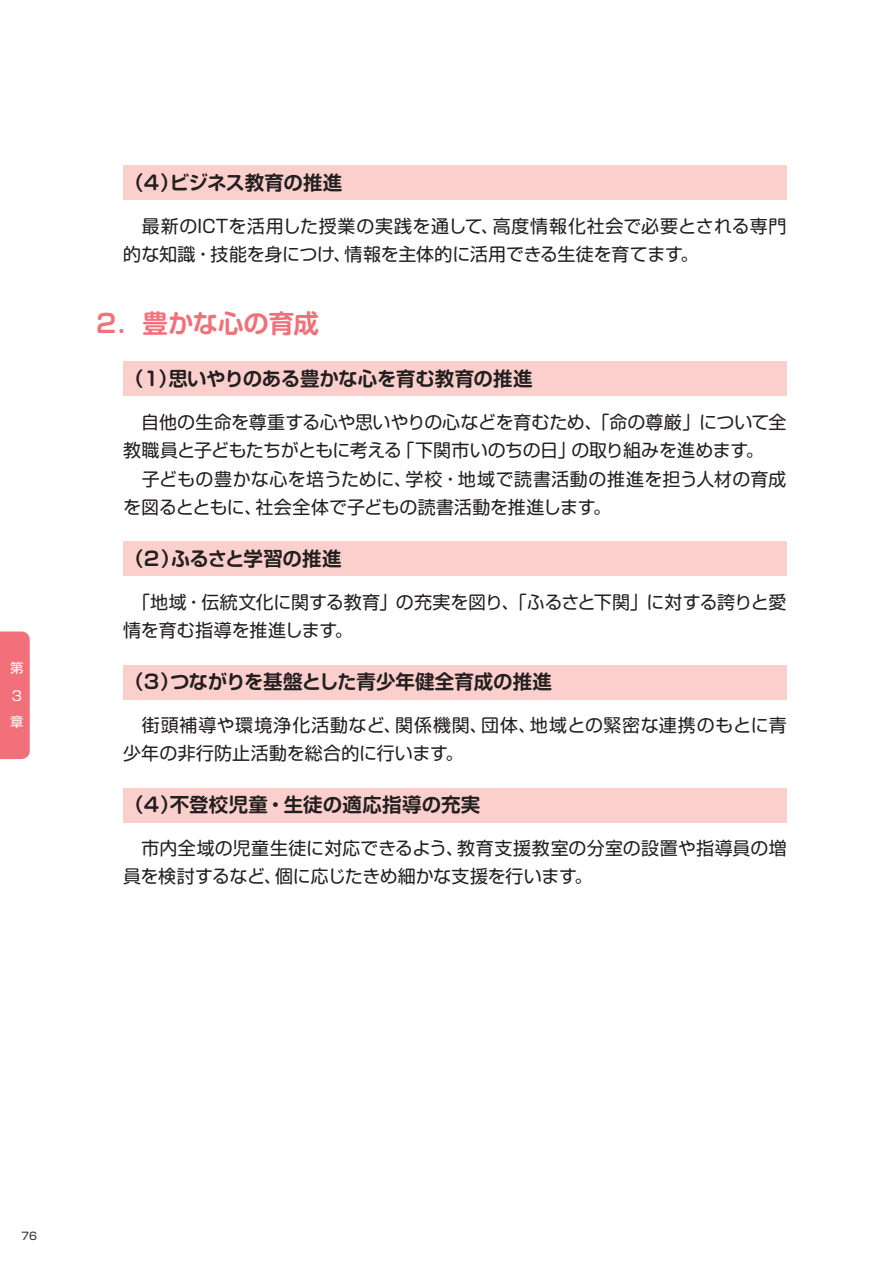
<style>
.page{position:relative;width:893px;height:1263px;background:#fff}
.page>*{position:absolute;margin:0;border:0;box-sizing:border-box;transform-origin:0 0}
.t1{font:700 25.5px "Soft Go Std De";letter-spacing:-.01em;color:#f17079}
.t2{font:700 19.5px "Soft Go Std De";letter-spacing:-.005em;color:#231f20}
.t3{font:700 19.5px "Soft Go Std De";letter-spacing:-.025em;color:#231f20}
.t4{font:18px/28.5px "Soft Go Std";color:#231f20}
.t5{font:13.5px/27px "Soft Go Std";color:#fff}
.t6{font:10.5px "Soft Go Std";color:#231f20}
</style>
<div class="page">
<div style="left:123px;top:166px;width:664px;height:34px;background:#fbd0cc"></div>
<div style="left:123px;top:362px;width:664px;height:34px;background:#fbd0cc"></div>
<div style="left:123px;top:542px;width:664px;height:34px;background:#fbd0cc"></div>
<div style="left:123px;top:665px;width:664px;height:34px;background:#fbd0cc"></div>
<div style="left:123px;top:788px;width:664px;height:34px;background:#fbd0cc"></div>
<div style="left:0;top:631px;width:30px;height:128px;background:#f17079"></div>
<p class="t5" style="left:10px;top:654px;width:15px">第<br>３章</p>
<p class="t3" style="left:124px;top:169px;width:220px">（4）ビジネス教育の推進</p>
<p class="t4" style="left:123px;top:210px;width:665px">　最新のICTを活用した授業の実践を通して、高度情報化社会で必要とされる専門的な知識・技能を身につけ、情報を主体的に活用できる生徒を育てます。</p>
<h1 class="t1" style="left:94px;top:305px;width:227px">２．豊かな心の育成</h1>
<p class="t2" style="left:124px;top:365px;width:410px">（1）思いやりのある豊かな心を育む教育の推進</p>
<p class="t4" style="left:123px;top:406px;width:665px">　自他の生命を尊重する心や思いやりの心などを育むため、「命の尊厳」について全教職員と子どもたちがともに考える「下関市いのちの日」の取り組みを進めます。<br>　子どもの豊かな心を培うために、学校・地域で読書活動の推進を担う人材の育成を図るとともに、社会全体で子どもの読書活動を推進します。</p>
<p class="t2" style="left:124px;top:545px;width:219px">（2）ふるさと学習の推進</p>
<p class="t4" style="left:123px;top:586px;width:665px">　「地域・伝統文化に関する教育」の充実を図り、「ふるさと下関」に対する誇りと愛情を育む指導を推進します。</p>
<p class="t2" style="left:124px;top:668px;width:429px">（3）つながりを基盤とした青少年健全育成の推進</p>
<p class="t4" style="left:123px;top:709px;width:665px">　街頭補導や環境浄化活動など、関係機関、団体、地域との緊密な連携のもとに青少年の非行防止活動を総合的に行います。</p>
<p class="t2" style="left:124px;top:791px;width:358px">（4）不登校児童・生徒の適応指導の充実</p>
<p class="t4" style="left:123px;top:832px;width:665px">　市内全域の児童生徒に対応できるよう、教育支援教室の分室の設置や指導員の増員を検討するなど、個に応じたきめ細かな支援を行います。</p>
<p class="t6" style="left:21px;top:1229px;width:17px">76</p>
</div>
